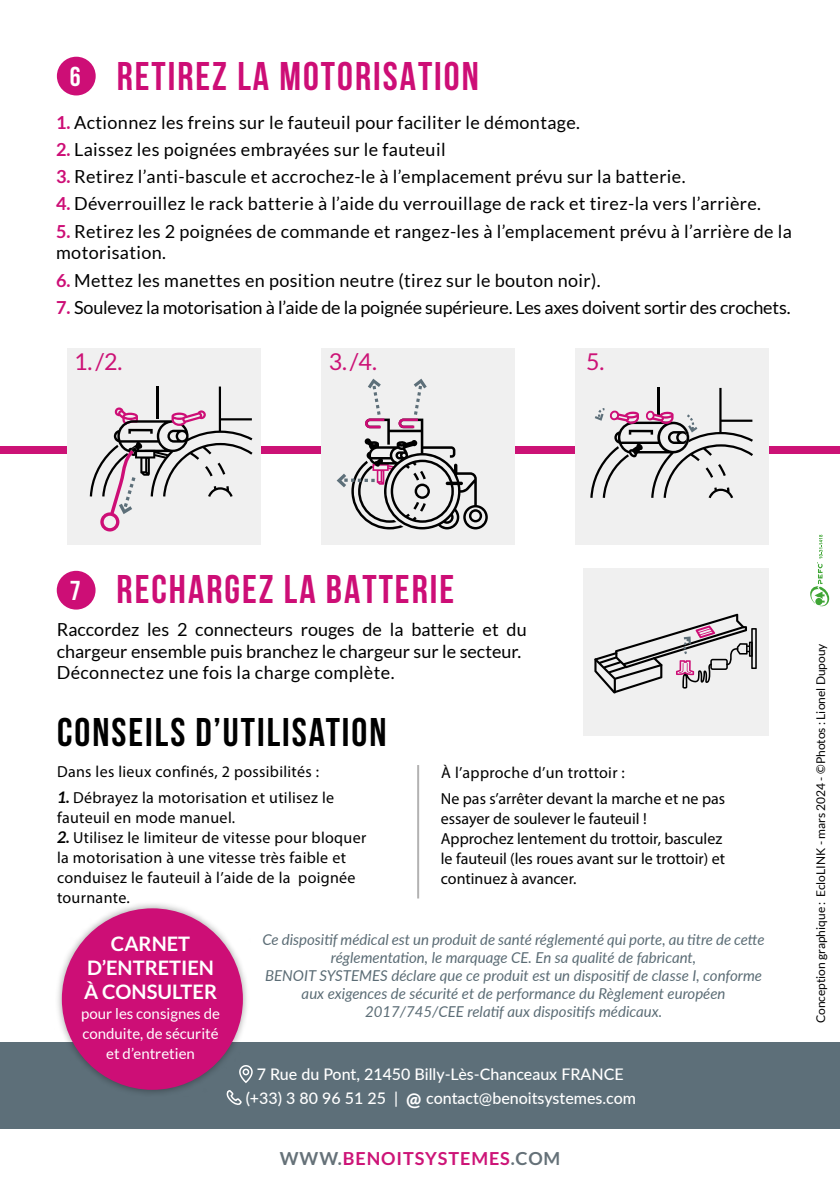
<style>
.page{position:relative;width:840px;height:1191px;background:#fff}
.page>*{position:absolute;margin:0;border:0;box-sizing:border-box;transform-origin:0 0}
.t1{font:700 40px "Bebas Neue";letter-spacing:.05em;color:#cd0e76}
.t2{font:700 40px "Bebas Neue";letter-spacing:.05em;color:#000}
.t3{font:23.2px "Lato";color:#cc1276}
.t4{font:700 20px/24px "Lato";color:#fff;text-align:center}
.t5{font:18px/21.6px "Lato";letter-spacing:.02em;color:#000}
.t6{font:18px/21.6px "Lato";color:#000}
.t7{font:18px "Lato";letter-spacing:-.01em;color:#000}
.t8{font:700 18px "Lato";letter-spacing:.05em;color:#cd1477}
.t9{font:16px/20px "Myriad Pro";letter-spacing:.02em;color:#000}
.t10{font:16px/20px "Myriad Pro";color:#000}
.t11{font:500 16px/24px "Lato";color:#fff;text-align:center}
.t12{font:italic 15px/18px "Lato";color:#5b6c75;text-align:center}
.t13{font:15px/19.8px "Lato";color:#fff;text-align:center}
.t14{font:12px "Lato";color:#000}
.s1{font-size:27.4px;color:#fff}
.s2{font-weight:700;color:#cd0e76}
.s3{font-family:"Lato";font-weight:700;font-style:italic}
.s4{font-weight:800;font-size:18px}
.s5{color:#657178}
</style>
<div class="page">
<div style="left:57px;top:57px;width:39px;height:38px;background:#cd0e76;border-radius:50%"></div>
<div style="left:0;top:1042px;width:839px;height:86px;background:#5d6f79"></div>
<div style="left:57px;top:571px;width:38px;height:38px;background:#cd0e76;border-radius:50%"></div>
<div style="left:582px;top:568px;width:185px;height:168px;background:#f0f0f0"></div>
<svg style="left:750px;top:628px;width:6px;height:41px"></svg>
<hr style="left:752px;top:629px;width:2px;height:38px;background:#000">
<svg style="left:748px;top:641px;width:4px;height:16px"></svg>
<svg style="left:594px;top:613px;width:157px;height:80px"></svg>
<svg style="left:227px;top:1066px;width:26px;height:39px"></svg>
<div style="left:54px;top:901px;width:196px;height:196px;background:#000;opacity:.35"></div>
<div style="left:62px;top:908px;width:181px;height:181px;background:#cd0e76;border-radius:50%"></div>
<div style="left:0;top:446px;width:839px;height:8px;background:#cc1276"></div>
<div style="left:67px;top:348px;width:193px;height:197px;background:#f0f0f0"></div>
<svg style="left:90px;top:386px;width:162px;height:145px"></svg>
<div style="left:574px;top:348px;width:193px;height:197px;background:#f0f0f0"></div>
<svg style="left:590px;top:388px;width:162px;height:110px"></svg>
<div style="left:321px;top:348px;width:193px;height:197px;background:#f0f0f0"></div>
<svg style="left:336px;top:379px;width:151px;height:150px"></svg>
<svg style="left:810px;top:535px;width:18px;height:72px"></svg>
<hr style="left:417px;top:765px;width:2px;height:133px;background:#b3b2b2">
<h1 class="t1" style="left:70px;top:54px;width:410px"><span class="s1">6</span> RETIREZ LA MOTORISATION</h1>
<p class="t5" style="left:56px;top:111px;width:525px"><span class="s2">1.</span> Actionnez les freins sur le fauteuil pour faciliter le démontage.</p>
<p class="t5" style="left:56px;top:138px;width:391px"><span class="s2">2.</span> Laissez les poignées embrayées sur le fauteuil</p>
<p class="t5" style="left:56px;top:166px;width:630px"><span class="s2">3.</span> Retirez l’anti-bascule et accrochez-le à l’emplacement prévu sur la batterie.</p>
<p class="t5" style="left:56px;top:193px;width:706px"><span class="s2">4.</span> Déverrouillez le rack batterie à l’aide du verrouillage de rack et tirez-la vers l’arrière.</p>
<p class="t5" style="left:56px;top:220px;width:736px"><span class="s2">5.</span> Retirez les 2 poignées de commande et rangez-les à l’emplacement prévu à l’arrière de la motorisation.</p>
<p class="t5" style="left:56px;top:269px;width:545px"><span class="s2">6.</span> Mettez les manettes en position neutre (tirez sur le bouton noir).</p>
<p class="t7" style="left:56px;top:297px;width:735px"><span class="s2">7.</span> Soulevez la motorisation à l’aide de la poignée supérieure. Les axes doivent sortir des crochets.</p>
<p class="t3" style="left:74px;top:348px;width:50px">1./2.</p>
<p class="t3" style="left:328px;top:348px;width:50px">3./4.</p>
<p class="t3" style="left:585px;top:348px;width:20px">5.</p>
<h1 class="t1" style="left:70px;top:567px;width:385px"><span class="s1">7</span> RECHARGEZ LA BATTERIE</h1>
<p class="t6" style="left:57px;top:618px;width:471px">Raccordez les 2 connecteurs rouges de la batterie et du chargeur ensemble puis branchez le chargeur sur le secteur.<br>Déconnectez une fois la charge complète.</p>
<h1 class="t2" style="left:57px;top:710px;width:331px">CONSEILS D’UTILISATION</h1>
<p class="t9" style="left:57px;top:761px;width:263px">Dans les lieux confinés, 2 possibilités :</p>
<p class="t9" style="left:57px;top:787px;width:278px"><span class="s3">1.</span> Débrayez la motorisation et utilisez le fauteuil en mode manuel.</p>
<p class="t9" style="left:57px;top:827px;width:310px"><span class="s3">2.</span> Utilisez le limiteur de vitesse pour bloquer la motorisation à une vitesse très faible et conduisez le fauteuil à l’aide de la poignée tournante.</p>
<p class="t10" style="left:440px;top:760px;width:285px;line-height:25.6px">À l’approche d’un trottoir :<br>Ne pas s’arrêter devant la marche et ne pas</p>
<p class="t10" style="left:440px;top:808px;width:285px">essayer de soulever le fauteuil !<br>Approchez lentement du trottoir, basculez le fauteuil (les roues avant sur le trottoir) et continuez à avancer.</p>
<p class="t4" style="left:84px;top:931px;width:134px">CARNET<br>D’ENTRETIEN<br>À CONSULTER</p>
<p class="t13" style="left:81px;top:1003px;width:140px">pour les consignes de conduite, de sécurité et d’entretien</p>
<p class="t12" style="left:262px;top:930px;width:503px">Ce dispositif médical est un produit de santé réglementé qui porte, au titre de cette réglementation, le marquage CE. En sa qualité de fabricant,<br>BENOIT SYSTEMES déclare que ce produit est un dispositif de classe I, conforme aux exigences de sécurité et de performance du Règlement européen 2017/745/CEE relatif aux dispositifs médicaux.</p>
<p class="t11" style="left:245px;top:1061px;width:392px">7 Rue du Pont, 21450 Billy-Lès-Chanceaux FRANCE (+33) 3 80 96 51 25 | <span class="s4">@</span> contact@benoitsystemes.com</p>
<p class="t8" style="left:280px;top:1147px;width:282px"><span class="s5">WWW.</span>BENOITSYSTEMES<span class="s5">.COM</span></p>
<p class="t14" style="left:813px;top:1023px;width:381px;rotate:-90deg">Conception graphique : EcloLINK - mars 2024 - ©Photos : Lionel Dupouy</p>
</div>
